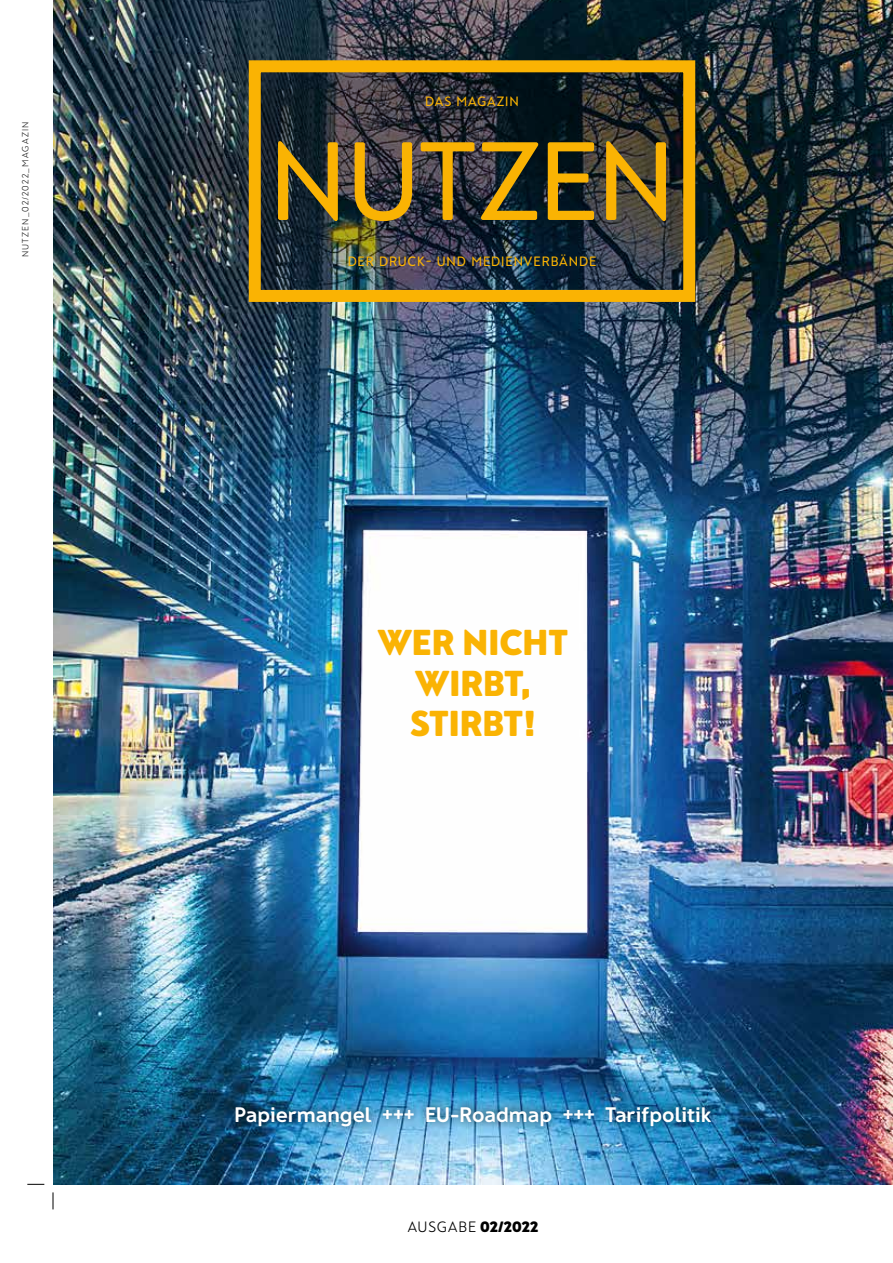
<style>
.page{position:relative;width:893px;height:1263px;background:#fff}
.page>*{position:absolute;margin:0;border:0;box-sizing:border-box;transform-origin:0 0}
.t1{font:500 111px "Franz Sans";color:#fab303}
.t2{font:800 36px/40.5px "Franz Sans";letter-spacing:.02em;color:#fab303;text-align:center}
.t3{font:700 21px "Franz Sans";color:#fff}
.t4{font:300 15px "Franz Sans";letter-spacing:.06em;color:#000}
.t5{font:500 13.5px "Franz Sans";letter-spacing:.07em;color:#fab303}
.t6{font:200 9px "Franz Sans";letter-spacing:.13em;color:#000}
.s1{font-weight:800}
</style>
<div class="page">
<img style="left:53px;top:0;width:840px;height:1184px">
<img style="left:262px;top:73px;width:420px;height:216px">
<svg style="left:53px;top:1192px;width:1px;height:17px"></svg>
<svg style="left:27px;top:1184px;width:17px;height:1px"></svg>
<div style="left:249px;top:60px;width:446px;height:242px;border:12px solid #fab303"></div>
<div style="left:226px;top:1097px;width:494px;height:39px;background:#000;opacity:.75"></div>
<p class="t6" style="left:20px;top:257px;width:137px;rotate:-90deg">NUTZEN_02/2022_MAGAZIN</p>
<p class="t5" style="left:425px;top:93px;width:95px">DAS MAGAZIN</p>
<h1 class="t1" style="left:269px;top:120px;width:407px">NUTZEN</h1>
<p class="t5" style="left:348px;top:253px;width:250px">DER DRUCK- UND MEDIENVERBÄNDE</p>
<h2 class="t2" style="left:378px;top:623px;width:191px">WER NICHT<br>WIRBT,<br>STIRBT!</h2>
<p class="t3" style="left:235px;top:1102px;width:478px">Papiermangel +++ EU-Roadmap +++ Tarifpolitik</p>
<p class="t4" style="left:408px;top:1218px;width:132px">AUSGABE <span class="s1">02/2022</span></p>
</div>
